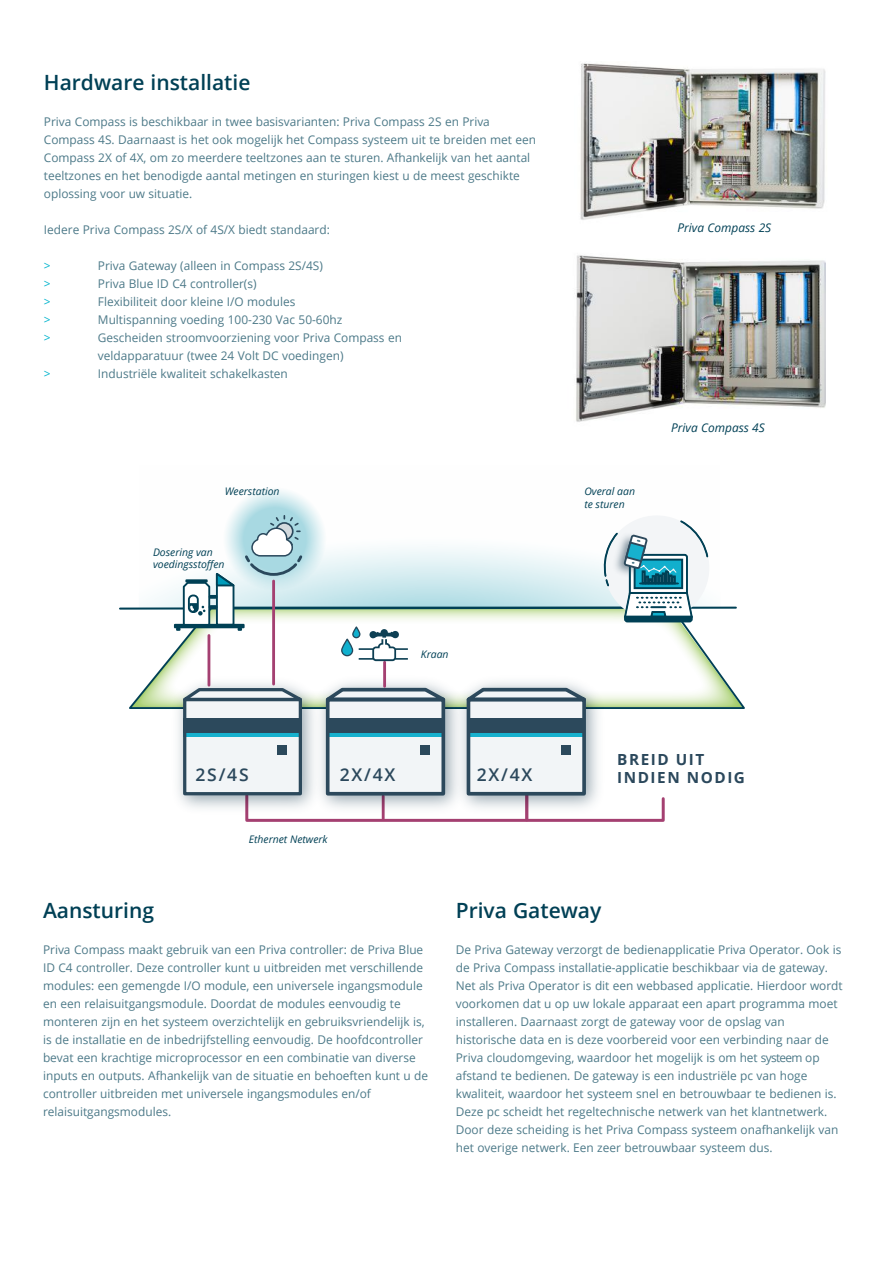
<style>
.page{position:relative;width:893px;height:1263px;background:#fff}
.page>*{position:absolute;margin:0;border:0;box-sizing:border-box;transform-origin:0 0}
.t1{font:600 21px "Open Sans";color:#004055}
.t2{font:600 17.55px "Open Sans";letter-spacing:.1em;color:#2b485c}
.t3{font:700 15.3px/18.3px "Open Sans";letter-spacing:.1em;color:#2b485c}
.t4{font:12px/18px "Open Sans";color:#4c7988}
.t5{font:italic 12px "Open Sans";color:#004055}
.t6{font:12px "Open Sans";color:#00b4cd}
.t7{font:italic 10.5px/12.5px "Open Sans";color:#004055}
</style>
<div class="page">
<img style="left:576px;top:255px;width:249px;height:167px">
<img style="left:580px;top:63px;width:246px;height:157px">
<svg style="left:245px;top:797px;width:420px;height:25px"></svg>
<hr style="left:525px;top:794px;width:3px;height:26px;background:#a44071">
<svg style="left:223px;top:487px;width:103px;height:103px"></svg>
<svg style="left:129px;top:661px;width:616px;height:48px"></svg>
<img style="left:166px;top:671px;width:143px;height:148px">
<div style="left:185px;top:699px;width:115px;height:93px;background:#f2f5f7"></div>
<div style="left:183px;top:718px;width:117px;height:19px;background:#17b1ce"></div>
<div style="left:183px;top:718px;width:117px;height:15px;background:#2c495c"></div>
<div style="left:278px;top:745px;width:9px;height:10px;background:#2c495c"></div>
<div style="left:183px;top:698px;width:119px;height:97px;border:3px solid #2c495c"></div>
<hr style="left:272px;top:581px;width:3px;height:103px;background:#a44071">
<img style="left:309px;top:671px;width:141px;height:148px">
<div style="left:328px;top:699px;width:115px;height:93px;background:#f2f5f7"></div>
<div style="left:326px;top:718px;width:117px;height:19px;background:#17b1ce"></div>
<div style="left:326px;top:718px;width:117px;height:15px;background:#2c495c"></div>
<div style="left:421px;top:745px;width:9px;height:10px;background:#2c495c"></div>
<div style="left:326px;top:698px;width:119px;height:97px;border:4px solid #2c495c"></div>
<img style="left:450px;top:671px;width:160px;height:148px">
<div style="left:468px;top:699px;width:116px;height:93px;background:#f2f5f7"></div>
<div style="left:467px;top:718px;width:117px;height:19px;background:#17b1ce"></div>
<div style="left:467px;top:718px;width:117px;height:15px;background:#2c495c"></div>
<div style="left:562px;top:745px;width:9px;height:10px;background:#2c495c"></div>
<div style="left:467px;top:698px;width:119px;height:97px;border:4px solid #2c495c"></div>
<svg style="left:174px;top:685px;width:424px;height:19px"></svg>
<hr style="left:383px;top:662px;width:3px;height:24px;background:#a44071">
<hr style="left:208px;top:635px;width:2px;height:50px;background:#a44071">
<svg style="left:119px;top:516px;width:618px;height:145px"></svg>
<h1 class="t1" style="left:44px;top:68px;width:208px">Hardware installatie</h1>
<p class="t4" style="left:44px;top:112px;width:494px">Priva Compass is beschikbaar in twee basisvarianten: Priva Compass 2S en Priva Compass 4S. Daarnaast is het ook mogelijk het Compass systeem uit te breiden met een Compass 2X of 4X, om zo meerdere teeltzones aan te sturen. Afhankelijk van het aantal teeltzones en het benodigde aantal metingen en sturingen kiest u de meest geschikte oplossing voor uw situatie.</p>
<p class="t4" style="left:44px;top:220px;width:287px">Iedere Priva Compass 2S/X of 4S/X biedt standaard:</p>
<p class="t6" style="left:44px;top:257px;width:8px">&gt;</p>
<p class="t4" style="left:98px;top:256px;width:227px">Priva Gateway (alleen in Compass 2S/4S)</p>
<p class="t6" style="left:44px;top:275px;width:8px">&gt;</p>
<p class="t4" style="left:98px;top:274px;width:160px">Priva Blue ID C4 controller(s)</p>
<p class="t6" style="left:44px;top:293px;width:8px">&gt;</p>
<p class="t4" style="left:98px;top:292px;width:199px">Flexibiliteit door kleine I/O modules</p>
<p class="t6" style="left:44px;top:311px;width:8px">&gt;</p>
<p class="t4" style="left:98px;top:310px;width:246px">Multispanning voeding 100-230 Vac 50-60hz</p>
<p class="t6" style="left:44px;top:329px;width:8px">&gt;</p>
<p class="t4" style="left:98px;top:328px;width:306px">Gescheiden stroomvoorziening voor Priva Compass en veldapparatuur (twee 24 Volt DC voedingen)</p>
<p class="t6" style="left:44px;top:365px;width:8px">&gt;</p>
<p class="t4" style="left:98px;top:364px;width:191px">Industriële kwaliteit schakelkasten</p>
<p class="t7" style="left:225px;top:485px;width:56px">Weerstation</p>
<p class="t7" style="left:153px;top:545px;width:73px">Dosering van voedingsstoffen</p>
<p class="t7" style="left:421px;top:647px;width:29px">Kraan</p>
<h2 class="t2" style="left:195px;top:762px;width:55px">2S/4S</h2>
<h2 class="t2" style="left:340px;top:762px;width:57px">2X/4X</h2>
<h2 class="t2" style="left:477px;top:762px;width:57px">2X/4X</h2>
<p class="t7" style="left:249px;top:833px;width:80px">Ethernet Netwerk</p>
<p class="t5" style="left:677px;top:219px;width:95px">Priva Compass 2S</p>
<p class="t7" style="left:584px;top:485px;width:52px">Overal aan te sturen</p>
<p class="t5" style="left:671px;top:419px;width:95px">Priva Compass 4S</p>
<p class="t3" style="left:617px;top:750px;width:129px">BREID UIT<br>INDIEN NODIG</p>
<h1 class="t1" style="left:43px;top:896px;width:113px">Aansturing</h1>
<p class="t4" style="left:43px;top:940px;width:387px">Priva Compass maakt gebruik van een Priva controller: de Priva Blue ID C4 controller. Deze controller kunt u uitbreiden met verschillende modules: een gemengde I/O module, een universele ingangsmodule en een relaisuitgangsmodule. Doordat de modules eenvoudig te monteren zijn en het systeem overzichtelijk en gebruiksvriendelijk is, is de installatie en de inbedrijfstelling eenvoudig. De hoofdcontroller bevat een krachtige microprocessor en een combinatie van diverse inputs en outputs. Afhankelijk van de situatie en behoeften kunt u de controller uitbreiden met universele ingangsmodules en/of relaisuitgangsmodules.</p>
<h1 class="t1" style="left:456px;top:896px;width:147px">Priva Gateway</h1>
<p class="t4" style="left:456px;top:940px;width:388px">De Priva Gateway verzorgt de bedienapplicatie Priva Operator. Ook is de Priva Compass installatie-applicatie beschikbaar via de gateway.<br>Net als Priva Operator is dit een webbased applicatie. Hierdoor wordt voorkomen dat u op uw lokale apparaat een apart programma moet installeren. Daarnaast zorgt de gateway voor de opslag van historische data en is deze voorbereid voor een verbinding naar de Priva cloudomgeving, waardoor het mogelijk is om het systeem op afstand te bedienen. De gateway is een industriële pc van hoge kwaliteit, waardoor het systeem snel en betrouwbaar te bedienen is.<br>Deze pc scheidt het regeltechnische netwerk van het klantnetwerk.<br>Door deze scheiding is het Priva Compass systeem onafhankelijk van het overige netwerk. Een zeer betrouwbaar systeem dus.</p>
</div>
